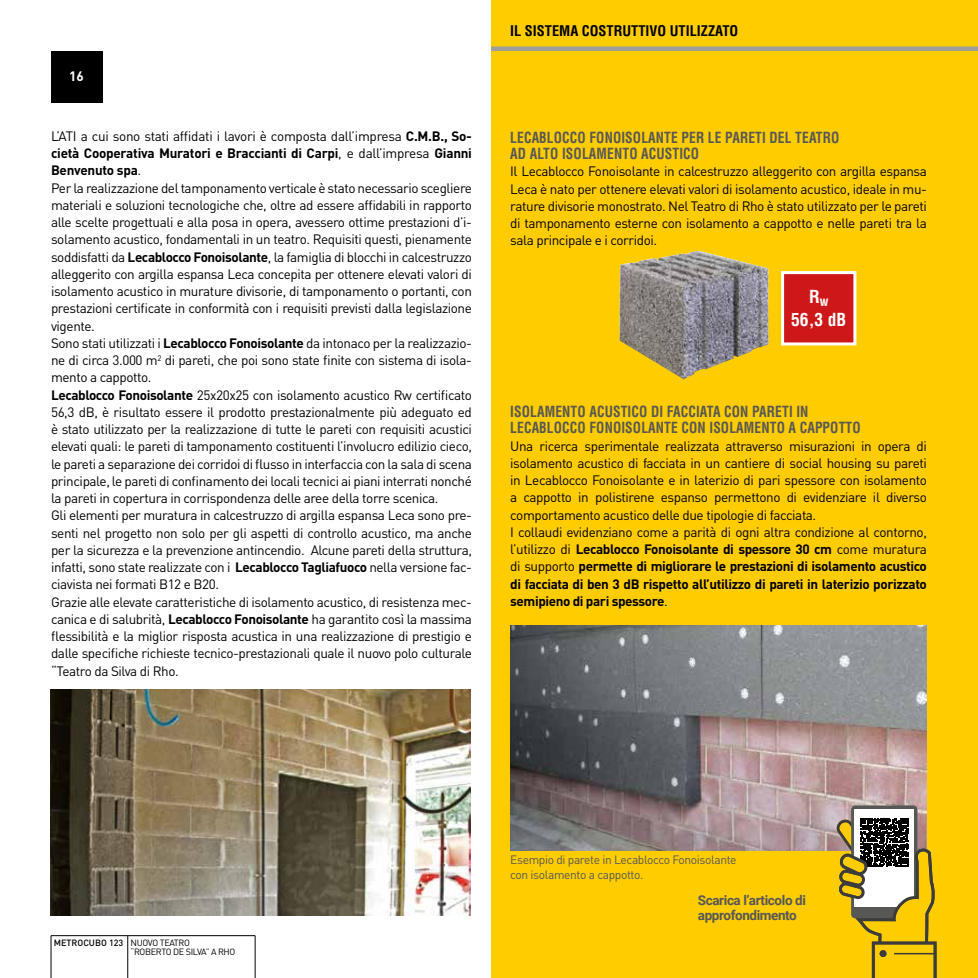
<style>
.page{position:relative;width:978px;height:978px;background:#fff}
.page>*{position:absolute;margin:0;border:0;box-sizing:border-box;transform-origin:0 0}
.t1{font:700 condensed 17.55px/23px "Helvetica LT Std";color:#fff;text-align:center}
.t2{font:700 condensed 15px/16.5px "Helvetica LT Std";letter-spacing:.01em;color:#575756;scale:.9 1}
.t3{font:700 condensed 14.4px "Helvetica LT Std";color:#000}
.t4{font:13.5px/17.2px "DIN";letter-spacing:-.03em;color:#000}
.t5{font:700 13.5px/15px "Roboto";letter-spacing:-.03em;color:#575756}
.t6{font:700 13.5px "DIN";color:#fff}
.t7{font:12px/15px "DIN";letter-spacing:-.03em;color:#575756}
.t8{font:9px/8.9px "DIN";letter-spacing:-.04em;color:#000}
.s1{font-weight:700}
.s2{font-weight:500}
</style>
<div class="page">
<div style="left:51px;top:51px;width:51px;height:51px;background:#000"></div>
<div style="left:491px;top:0;width:487px;height:978px;background:#fc0"></div>
<img style="left:510px;top:625px;width:417px;height:225px">
<hr style="left:491px;top:47px;width:487px;height:4px;background:#9d9d9c">
<hr style="left:51px;top:936px;width:1px;height:42px;background:#000">
<hr style="left:127px;top:936px;width:1px;height:42px;background:#000">
<hr style="left:255px;top:936px;width:1px;height:42px;background:#000">
<hr style="left:51px;top:935px;width:204px;height:1px;background:#000">
<div style="left:783px;top:273px;width:72px;height:71px;background:#cd1719"></div>
<div style="left:781px;top:271px;width:75px;height:74px;border:3px solid #fff"></div>
<svg style="left:835px;top:806px;width:101px;height:172px"></svg>
<img style="left:619px;top:251px;width:150px;height:128px">
<img style="left:51px;top:690px;width:420px;height:225px">
<p class="t6" style="left:69px;top:67px;width:16px">16</p>
<p class="t3" style="left:510px;top:21px;width:230px">IL SISTEMA COSTRUTTIVO UTILIZZATO</p>
<p class="t4" style="left:51px;top:127px;width:422px">L’ATI a cui sono stati affidati i lavori è composta dall’impresa <span class="s1">C.M.B., So&shy;cietà Cooperativa Muratori e Braccianti di Carpi</span>, e dall’impresa <span class="s1">Gianni Benvenuto spa</span>.<br>Per la realizzazione del tamponamento verticale è stato necessario scegliere materiali e soluzioni tecnologiche che, oltre ad essere affidabili in rapporto alle scelte progettuali e alla posa in opera, avessero ottime prestazioni d’i&shy;solamento acustico, fondamentali in un teatro. Requisiti questi, pienamente soddisfatti da <span class="s1">Lecablocco Fonoisolante</span>, la famiglia di blocchi in calcestruzzo alleggerito con argilla espansa Leca concepita per ottenere elevati valori di isolamento acustico in murature divisorie, di tamponamento o portanti, con prestazioni certificate in conformità con i requisiti previsti dalla legislazione vigente.<br>Sono stati utilizzati i <span class="s1">Lecablocco Fonoisolante</span> da intonaco per la realizzazio&shy;ne di circa 3.000 m<sup>2</sup> di pareti, che poi sono state finite con sistema di isola&shy;mento a cappotto.<br><span class="s1">Lecablocco Fonoisolante</span> 25x20x25 con isolamento acustico Rw certificato 56,3 dB, è risultato essere il prodotto prestazionalmente più adeguato ed è stato utilizzato per la realizzazione di tutte le pareti con requisiti acustici elevati quali: le pareti di tamponamento costituenti l’involucro edilizio cieco, le pareti a separazione dei corridoi di flusso in interfaccia con la sala di scena principale, le pareti di confinamento dei locali tecnici ai piani interrati nonché la pareti in copertura in corrispondenza delle aree della torre scenica.<br>Gli elementi per muratura in calcestruzzo di argilla espansa Leca sono pre&shy;senti nel progetto non solo per gli aspetti di controllo acustico, ma anche per la sicurezza e la prevenzione antincendio. Alcune pareti della struttura, infatti, sono state realizzate con i <span class="s1">Lecablocco Tagliafuoco</span> nella versione fac&shy;ciavista nei formati B12 e B20.<br>Grazie alle elevate caratteristiche di isolamento acustico, di resistenza mec&shy;canica e di salubrità, <span class="s1">Lecablocco Fonoisolante</span> ha garantito così la massima flessibilità e la miglior risposta acustica in una realizzazione di prestigio e dalle specifiche richieste tecnico-prestazionali quale il nuovo polo culturale “Teatro da Silva di Rho.</p>
<p class="t2" style="left:510px;top:129px;width:367px">LECABLOCCO FONOISOLANTE PER LE PARETI DEL TEATRO<br>AD ALTO ISOLAMENTO ACUSTICO</p>
<p class="t4" style="left:510px;top:163px;width:418px;text-align:justify">Il Lecablocco Fonoisolante in calcestruzzo alleggerito con argilla espansa Leca è nato per ottenere elevati valori di isolamento acustico, ideale in mu&shy;rature divisorie monostrato. Nel Teatro di Rho è stato utilizzato per le pareti di tamponamento esterne con isolamento a cappotto e nelle pareti tra la sala principale e i corridoi.</p>
<p class="t1" style="left:791px;top:285px;width:57px">R<sub>w<br></sub>56,3 dB</p>
<p class="t2" style="left:510px;top:403px;width:391px">ISOLAMENTO ACUSTICO DI FACCIATA CON PARETI IN<br>LECABLOCCO FONOISOLANTE CON ISOLAMENTO A CAPPOTTO</p>
<p class="t4" style="left:510px;top:437px;width:418px">Una ricerca sperimentale realizzata attraverso misurazioni in opera di isolamento acustico di facciata in un cantiere di social housing su pareti in Lecablocco Fonoisolante e in laterizio di pari spessore con isolamento a cappotto in polistirene espanso permettono di evidenziare il diverso comportamento acustico delle due tipologie di facciata.<br>I collaudi evidenziano come a parità di ogni altra condizione al contorno, l’utilizzo di <span class="s1">Lecablocco Fonoisolante di spessore 30 cm</span> come muratura di supporto <span class="s1">permette di migliorare le prestazioni di isolamento acustico di facciata di ben 3 dB rispetto all’utilizzo di pareti in laterizio porizzato semipieno di pari spessore</span>.</p>
<p class="t7" style="left:510px;top:852px;width:228px">Esempio di parete in Lecablocco Fonoisolante con isolamento a cappotto.</p>
<p class="t8" style="left:131px;top:938px;width:106px;text-indent:-77px"><span class="s2">METROCUBO 123</span> NUOVO TEATRO<br>“ROBERTO DE SILVA” A RHO</p>
<p class="t5" style="left:698px;top:892px;width:109px">Scarica l’articolo di approfondimento</p>
</div>
